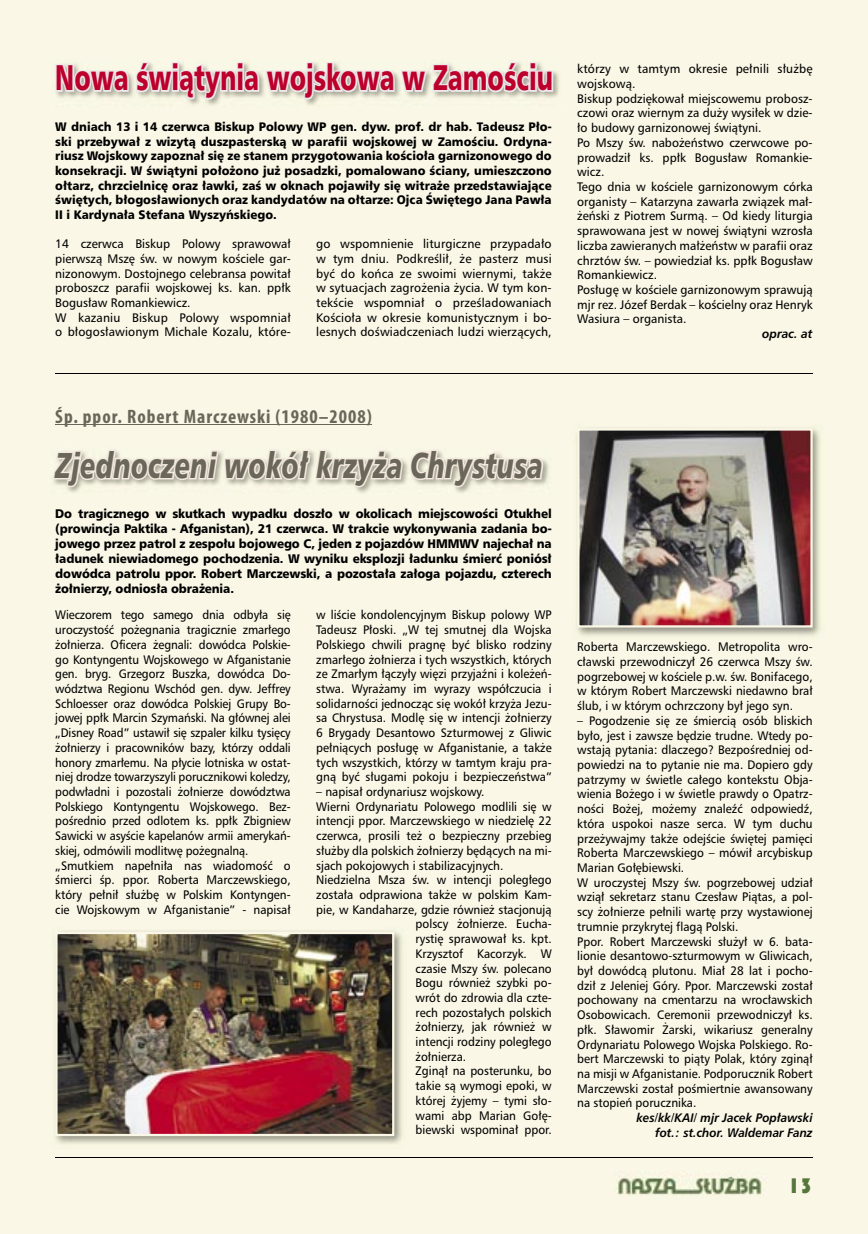
<style>
.page{position:relative;width:868px;height:1234px;background:#fff}
.page>*{position:absolute;margin:0;border:0;box-sizing:border-box;transform-origin:0 0}
.t1{font:italic 34.5px "Humnst 777 Blk PL";color:#6a675a;scale:.72 1}
.t2{font:34.2px "Humnst 777 Blk PL";color:#bd002b;scale:.69 1}
.t3{font:21.75px "Bauhaus 93";color:#56763c}
.t4{font:700 condensed 19.5px "Myriad Pro";letter-spacing:.05em;color:#6a675a}
.t5{font:12px/15px "Humnst 777 Blk PL";letter-spacing:-.01em;color:#000;text-align:justify;scale:.95 1}
.t6{font:11.85px/14.7px "Humnst 777 PL";color:#000;text-align:justify;scale:.94 1}
.t7{font:11.85px/14.7px "Humnst 777 PL";color:#000;text-align:justify}
.t8{font:11.85px/14.7px "Humnst 777 PL";color:#000;scale:.93 1}
.t9{font:11.85px/14.7px "Humnst 777 Blk PL";color:#000;text-align:justify;scale:.95 1}
.t10{font:11.85px/14.7px "Humnst 777 PL";color:#000;scale:.96 1}
.t11{font:italic 700 11.85px/14.7px "Humnst 777 PL";color:#000;text-align:right;scale:.94 1}
.t12{font:italic 700 11.85px "Humnst 777 PL";color:#000;scale:.96 1}
</style>
<div class="page">
<div style="left:0;top:0;width:867px;height:1233px;background:#faf7e6"></div>
<hr style="left:55px;top:1156px;width:757px;height:1px;background:#000">
<img style="left:614px;top:1176px;width:148px;height:19px">
<svg style="left:53px;top:449px;width:491px;height:44px"></svg>
<img style="left:576px;top:428px;width:245px;height:209px">
<img style="left:577px;top:428px;width:235px;height:199px">
<hr style="left:55px;top:372px;width:757px;height:1px;background:#000">
<img style="left:54px;top:931px;width:349px;height:213px">
<img style="left:55px;top:931px;width:339px;height:204px">
<svg style="left:55px;top:62px;width:499px;height:43px"></svg>
<hr style="left:55px;top:424px;width:316px;height:1px;background:#6a675a">
<h2 class="t2" style="left:55px;top:55px;width:723px">Nowa świątynia wojskowa w Zamościu</h2>
<p class="t9" style="left:55px;top:119px;width:524px">W dniach 13 i 14 czerwca Biskup Polowy WP gen. dyw. prof. dr hab. Tadeusz Pło&shy;ski przebywał z wizytą duszpasterską w parafii wojskowej w Zamościu. Ordyna&shy;riusz Wojskowy zapoznał się ze stanem przygotowania kościoła garnizonowego do konsekracji. W świątyni położono już posadzki, pomalowano ściany, umieszczono ołtarz, chrzcielnicę oraz ławki, zaś w oknach pojawiły się witraże przedstawiające świętych, błogosławionych oraz kandydatów na ołtarze: Ojca Świętego Jana Pawła II i Kardynała Stefana Wyszyńskiego.</p>
<p class="t7" style="left:316px;top:236px;width:237px">go wspomnienie liturgiczne przypadało w tym dniu. Podkreślił, że pasterz musi być do końca ze swoimi wiernymi, także w sytuacjach zagrożenia życia. W tym kon&shy;tekście wspomniał o prześladowaniach Kościoła w okresie komunistycznym i bo&shy;lesnych doświadczeniach ludzi wierzących,</p>
<p class="t10" style="left:55px;top:236px;width:247px">14 czerwca Biskup Polowy sprawował pierwszą Mszę św. w nowym kościele gar&shy;nizonowym. Dostojnego celebransa powitał proboszcz parafii wojskowej ks. kan. ppłk Bogusław Romankiewicz.<br>W kazaniu Biskup Polowy wspomniał o błogosławionym Michale Kozalu, które-</p>
<p class="t7" style="left:577px;top:61px;width:237px;text-align:left">którzy w tamtym okresie pełnili służbę wojskową.<br>Biskup podziękował miejscowemu probosz&shy;czowi oraz wiernym za duży wysiłek w dzie&shy;ło budowy garnizonowej świątyni.<br>Po Mszy św. nabożeństwo czerwcowe po&shy;prowadził ks. ppłk Bogusław Romankie&shy;wicz.<br>Tego dnia w kościele garnizonowym córka organisty – Katarzyna zawarła związek mał&shy;żeński z Piotrem Surmą. – Od kiedy liturgia sprawowana jest w nowej świątyni wzrosła liczba zawieranych małżeństw w parafii oraz chrztów św. – powiedział ks. ppłk Bogusław Romankiewicz.<br>Posługę w kościele garnizonowym sprawują mjr rez. Józef Berdak – kościelny oraz Henryk Wasiura – organista.</p>
<p class="t12" style="left:761px;top:326px;width:54px">oprac. at</p>
<h3 class="t4" style="left:55px;top:405px;width:318px">Śp. ppor. Robert Marczewski (1980–2008)</h3>
<h1 class="t1" style="left:55px;top:441px;width:679px">Zjednoczeni wokół krzyża Chrystusa</h1>
<p class="t5" style="left:55px;top:505px;width:524px">Do tragicznego w skutkach wypadku doszło w okolicach miejscowości Otukhel (prowincja Paktika - Afganistan), 21 czerwca. W trakcie wykonywania zadania bo&shy;jowego przez patrol z zespołu bojowego C, jeden z pojazdów HMMWV najechał na ładunek niewiadomego pochodzenia. W wyniku eksplozji ładunku śmierć poniósł dowódca patrolu ppor. Robert Marczewski, a pozostała załoga pojazdu, czterech żołnierzy, odniosła obrażenia.</p>
<p class="t8" style="left:55px;top:607px;width:254px">Wieczorem tego samego dnia odbyła się uroczystość pożegnania tragicznie zmarłego żołnierza. Oficera żegnali: dowódca Polskie&shy;go Kontyngentu Wojskowego w Afganistanie gen. bryg. Grzegorz Buszka, dowódca Do&shy;wództwa Regionu Wschód gen. dyw. Jeffrey Schloesser oraz dowódca Polskiej Grupy Bo&shy;jowej ppłk Marcin Szymański. Na głównej alei „Disney Road” ustawił się szpaler kilku tysięcy żołnierzy i pracowników bazy, którzy oddali honory zmarłemu. Na płycie lotniska w ostat&shy;niej drodze towarzyszyli porucznikowi koledzy, podwładni i pozostali żołnierze dowództwa Polskiego Kontyngentu Wojskowego. Bez&shy;pośrednio przed odlotem ks. ppłk Zbigniew Sawicki w asyście kapelanów armii amerykań&shy;skiej, odmówili modlitwę pożegnalną. „Smutkiem napełniła nas wiadomość o śmierci śp. ppor. Roberta Marczewskiego, który pełnił służbę w Polskim Kontyngen&shy;cie Wojskowym w Afganistanie” - napisał</p>
<p class="t6" style="left:316px;top:607px;width:252px">w liście kondolencyjnym Biskup polowy WP Tadeusz Płoski. „W tej smutnej dla Wojska Polskiego chwili pragnę być blisko rodziny zmarłego żołnierza i tych wszystkich, których ze Zmarłym łączyły więzi przyjaźni i koleżeń&shy;stwa. Wyrażamy im wyrazy współczucia i solidarności jednocząc się wokół krzyża Jezu&shy;sa Chrystusa. Modlę się w intencji żołnierzy 6 Brygady Desantowo Szturmowej z Gliwic pełniących posługę w Afganistanie, a także tych wszystkich, którzy w tamtym kraju pra&shy;gną być sługami pokoju i bezpieczeństwa”</p>
<p class="t6" style="left:316px;top:783px;width:180px">– napisał ordynariusz wojskowy.</p>
<p class="t6" style="left:316px;top:798px;width:252px">Wierni Ordynariatu Polowego modlili się w</p>
<p class="t6" style="left:316px;top:813px;width:252px">intencji ppor. Marczewskiego w niedzielę 22</p>
<p class="t6" style="left:316px;top:828px;width:252px">czerwca, prosili też o bezpieczny przebieg</p>
<p class="t6" style="left:316px;top:842px;width:252px">służby dla polskich żołnierzy będących na mi-</p>
<p class="t6" style="left:316px;top:857px;width:201px">sjach pokojowych i stabilizacyjnych.</p>
<p class="t6" style="left:316px;top:872px;width:252px">Niedzielna Msza św. w intencji poległego</p>
<p class="t6" style="left:316px;top:886px;width:252px">została odprawiona także w polskim Kam-</p>
<p class="t6" style="left:316px;top:901px;width:252px">pie, w Kandaharze, gdzie również stacjonują</p>
<p class="t6" style="left:415px;top:916px;width:146px">polscy żołnierze. Eucha-</p>
<p class="t6" style="left:415px;top:930px;width:146px">rystię sprawował ks. kpt.</p>
<p class="t6" style="left:415px;top:945px;width:146px">Krzysztof Kacorzyk. W</p>
<p class="t6" style="left:415px;top:960px;width:146px">czasie Mszy św. polecano</p>
<p class="t6" style="left:415px;top:975px;width:146px">Bogu również szybki po-</p>
<p class="t6" style="left:415px;top:989px;width:146px">wrót do zdrowia dla czte-</p>
<p class="t6" style="left:415px;top:1004px;width:146px">rech pozostałych polskich</p>
<p class="t6" style="left:415px;top:1019px;width:146px">żołnierzy, jak również w</p>
<p class="t6" style="left:415px;top:1033px;width:146px">intencji rodziny poległego</p>
<p class="t6" style="left:415px;top:1048px;width:55px">żołnierza.</p>
<p class="t6" style="left:415px;top:1063px;width:146px">Zginął na posterunku, bo</p>
<p class="t6" style="left:415px;top:1077px;width:146px">takie są wymogi epoki, w</p>
<p class="t6" style="left:415px;top:1092px;width:146px">której żyjemy – tymi sło-</p>
<p class="t6" style="left:415px;top:1107px;width:146px">wami abp Marian Gołę-</p>
<p class="t6" style="left:415px;top:1122px;width:146px">biewski wspominał ppor.</p>
<p class="t6" style="left:577px;top:639px;width:252px">Roberta Marczewskiego. Metropolita wro&shy;cławski przewodniczył 26 czerwca Mszy św. pogrzebowej w kościele p.w. św. Bonifacego, w którym Robert Marczewski niedawno brał ślub, i w którym ochrzczony był jego syn.</p>
<p class="t6" style="left:577px;top:712px;width:252px;text-align:left">– Pogodzenie się ze śmiercią osób bliskich było, jest i zawsze będzie trudne. Wtedy po&shy;wstają pytania: dlaczego? Bezpośredniej od&shy;powiedzi na to pytanie nie ma. Dopiero gdy patrzymy w świetle całego kontekstu Obja&shy;wienia Bożego i w świetle prawdy o Opatrz&shy;ności Bożej, możemy znaleźć odpowiedź, która uspokoi nasze serca. W tym duchu przeżywajmy także odejście świętej pamięci Roberta Marczewskiego – mówił arcybiskup Marian Gołębiewski.<br>W uroczystej Mszy św. pogrzebowej udział wziął sekretarz stanu Czesław Piątas, a pol&shy;scy żołnierze pełnili wartę przy wystawionej trumnie przykrytej flagą Polski.<br>Ppor. Robert Marczewski służył w 6. bata&shy;lionie desantowo-szturmowym w Gliwicach, był dowódcą plutonu. Miał 28 lat i pocho&shy;dził z Jeleniej Góry. Ppor. Marczewski został pochowany na cmentarzu na wrocławskich Osobowicach. Ceremonii przewodniczył ks. płk. Sławomir Żarski, wikariusz generalny Ordynariatu Polowego Wojska Polskiego. Ro&shy;bert Marczewski to piąty Polak, który zginął na misji w Afganistanie. Podporucznik Robert Marczewski został pośmiertnie awansowany na stopień porucznika.</p>
<p class="t11" style="left:636px;top:1109px;width:189px">kes/kk/KAI/ mjr Jacek Popławski fot.: st.chor. Waldemar Fanz</p>
<h3 class="t3" style="left:787px;top:1173px;width:26px">13</h3>
</div>
